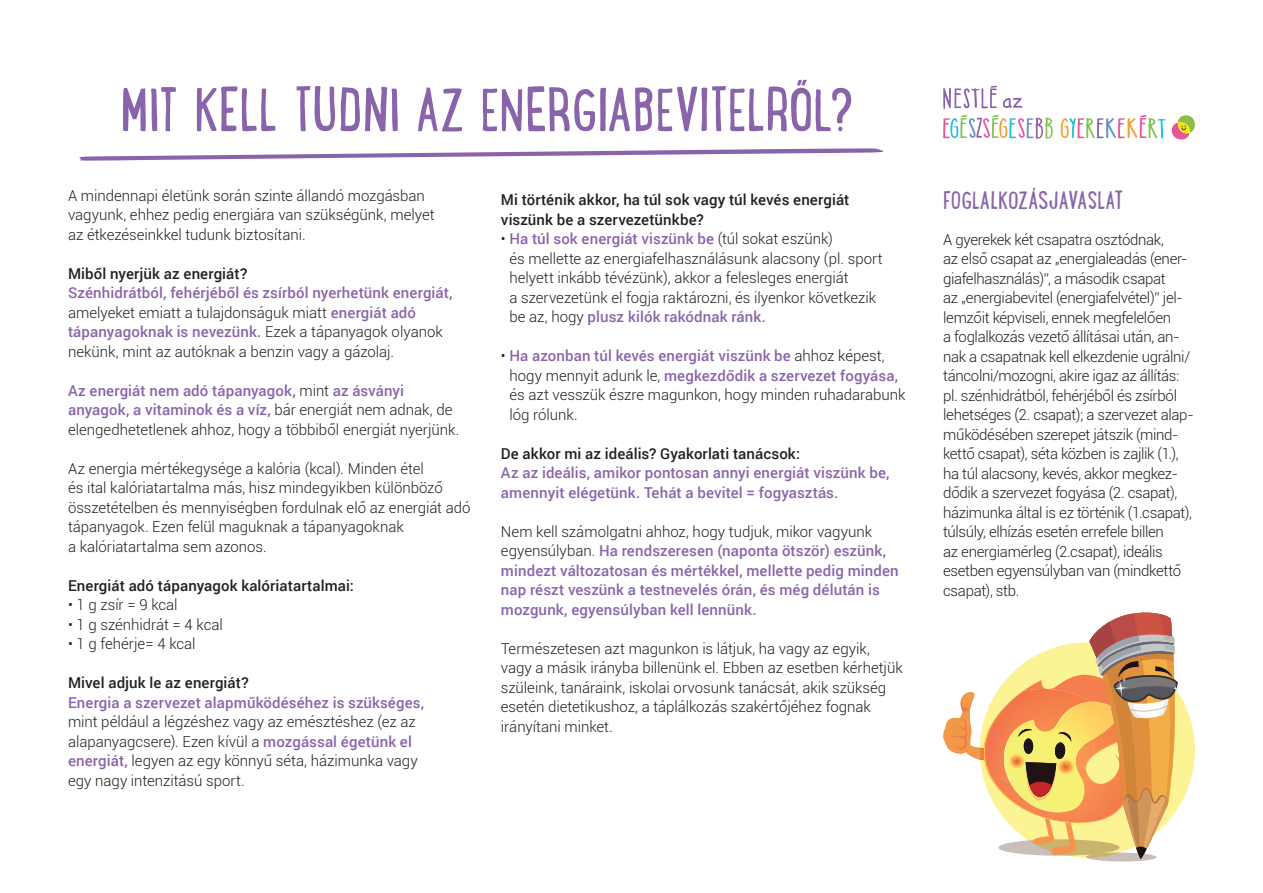
<style>
.page{position:relative;width:1263px;height:893px;background:#fff}
.page>*{position:absolute;margin:0;border:0;box-sizing:border-box;transform-origin:0 0}
.t1{font:66px "Lunch Box";letter-spacing:-.015em;color:#8a64ab}
.t2{font:27px "Lunch Box";letter-spacing:-.015em;color:#8a64ab}
.t3{font:300 15px/19.5px "Roboto";letter-spacing:-.005em;color:#231f20}
.t4{font:500 15px/19.5px "Roboto";letter-spacing:.005em;color:#8a64ab}
.t5{font:500 15px/19.5px "Roboto";letter-spacing:.005em;color:#231f20}
.s1{font-weight:500;color:#8a64ab}
.s2{font-weight:300;color:#231f20}
</style>
<div class="page">
<svg style="left:943px;top:85px;width:54px;height:24px"></svg>
<svg style="left:1003px;top:98px;width:19px;height:10px"></svg>
<svg style="left:943px;top:115px;width:110px;height:24px"></svg>
<svg style="left:1061px;top:115px;width:134px;height:25px"></svg>
<div style="left:980px;top:642px;width:215px;height:216px;background:#fbf394;border-radius:50%"></div>
<div style="left:1086px;top:852px;width:70px;height:10px;background:#cbbdba;border-radius:50%"></div>
<svg style="left:943px;top:612px;width:236px;height:247px"></svg>
<svg style="left:79px;top:148px;width:804px;height:13px"></svg>
<h1 class="t1" style="left:120px;top:63px;width:735px">MIT KELL TUDNI AZ ENERGIABEVITELRŐL?</h1>
<p class="t3" style="left:68px;top:185px;width:368px">A mindennapi életünk során szinte állandó mozgásban vagyunk, ehhez pedig energiára van szükségünk, melyet az étkezéseinkkel tudunk biztosítani.</p>
<p class="t5" style="left:68px;top:263px;width:181px">Miből nyerjük az energiát?</p>
<p class="t3" style="left:68px;top:283px;width:386px"><span class="s1">Szénhidrátból, fehérjéből és zsírból nyerhetünk energiát, </span>amelyeket emiatt a tulajdonságuk miatt <span class="s1">energiát adó tápanyagoknak is nevezünk.</span> Ezek a tápanyagok olyanok nekünk, mint az autóknak a benzin vagy a gázolaj.</p>
<p class="t3" style="left:68px;top:380px;width:393px"><span class="s1">Az energiát nem adó tápanyagok,</span> mint <span class="s1">az ásványi anyagok, a vitaminok és a víz,</span> bár energiát nem adnak, de elengedhetetlenek ahhoz, hogy a többiből energiát nyerjünk.</p>
<p class="t3" style="left:68px;top:458px;width:404px">Az energia mértékegysége a kalória (kcal). Minden étel<br>és ital kalóriatartalma más, hisz mindegyikben különböző összetételben és mennyiségben fordulnak elő az energiát adó tápanyagok. Ezen felül maguknak a tápanyagoknak<br>a kalóriatartalma sem azonos.</p>
<p class="t5" style="left:68px;top:575px;width:287px">Energiát adó tápanyagok kalóriatartalmai:</p>
<p class="t3" style="left:68px;top:595px;width:111px">• 1 g zsír = 9 kcal</p>
<p class="t3" style="left:68px;top:614px;width:156px">• 1 g szénhidrát = 4 kcal</p>
<p class="t3" style="left:68px;top:634px;width:129px">• 1 g fehérje= 4 kcal</p>
<p class="t5" style="left:68px;top:673px;width:182px">Mivel adjuk le az energiát?</p>
<p class="t4" style="left:68px;top:692px;width:358px">Energia a szervezet alapműködéséhez is szükséges,</p>
<p class="t3" style="left:68px;top:712px;width:351px">mint például a légzéshez vagy az emésztéshez (ez az alapanyagcsere). Ezen kívül a <span class="s1">mozgással égetünk el energiát,</span> legyen az egy könnyű séta, házimunka vagy egy nagy intenzitású sport.</p>
<p class="t5" style="left:501px;top:190px;width:350px">Mi történik akkor, ha túl sok vagy túl kevés energiát viszünk be a szervezetünkbe?</p>
<p class="t3" style="left:509px;top:229px;width:375px;text-indent:-8px">• <span class="s1">Ha túl sok energiát viszünk be</span> (túl sokat eszünk)<br>és mellette az energiafelhasználásunk alacsony (pl. sport helyett inkább tévézünk), akkor a felesleges energiát<br>a szervezetünk el fogja raktározni, és ilyenkor következik be az, hogy <span class="s1">plusz kilók rakódnak ránk.</span></p>
<p class="t3" style="left:509px;top:346px;width:398px;text-indent:-8px">• <span class="s1">Ha azonban túl kevés energiát viszünk be</span> ahhoz képest, hogy mennyit adunk le, <span class="s1">megkezdődik a szervezet fogyása, </span>és azt vesszük észre magunkon, hogy minden ruhadarabunk lóg rólunk.</p>
<p class="t5" style="left:501px;top:443px;width:301px">De akkor mi az ideális? Gyakorlati tanácsok:</p>
<p class="t4" style="left:501px;top:463px;width:390px">Az az ideális, amikor pontosan annyi energiát viszünk be, amennyit elégetünk. Tehát a bevitel = fogyasztás.</p>
<p class="t4" style="left:501px;top:521px;width:399px"><span class="s2">Nem kell számolgatni ahhoz, hogy tudjuk, mikor vagyunk egyensúlyban.</span> Ha rendszeresen (naponta ötször) eszünk, mindezt változatosan és mértékkel, mellette pedig minden nap részt veszünk a testnevelés órán, és még délután is mozgunk, egyensúlyban kell lennünk.</p>
<p class="t3" style="left:501px;top:638px;width:403px">Természetesen azt magunkon is látjuk, ha vagy az egyik, vagy a másik irányba billenünk el. Ebben az esetben kérhetjük szüleink, tanáraink, iskolai orvosunk tanácsát, akik szükség esetén dietetikushoz, a táplálkozás szakértőjéhez fognak irányítani minket.</p>
<h2 class="t2" style="left:943px;top:181px;width:182px">FOGLALKOZÁSJAVASLAT</h2>
<p class="t3" style="left:943px;top:229px;width:252px">A gyerekek két csapatra osztódnak,<br>az első csapat az „energialeadás (ener&shy;giafelhasználás)”, a második csapat<br>az „energiabevitel (energiafelvétel)” jel&shy;lemzőit képviseli, ennek megfelelően<br>a foglalkozás vezető állításai után, an&shy;nak a csapatnak kell elkezdenie ugrálni/ táncolni/mozogni, akire igaz az állítás: pl. szénhidrátból, fehérjéből és zsírból lehetséges (2. csapat); a szervezet alap&shy;működésében szerepet játszik (mind&shy;kettő csapat), séta közben is zajlik (1.), ha túl alacsony, kevés, akkor megkez&shy;dődik a szervezet fogyása (2. csapat), házimunka által is ez történik (1.csapat), túlsúly, elhízás esetén errefele billen<br>az energiamérleg (2.csapat), ideális esetben egyensúlyban van (mindkettő csapat), stb.</p>
</div>
